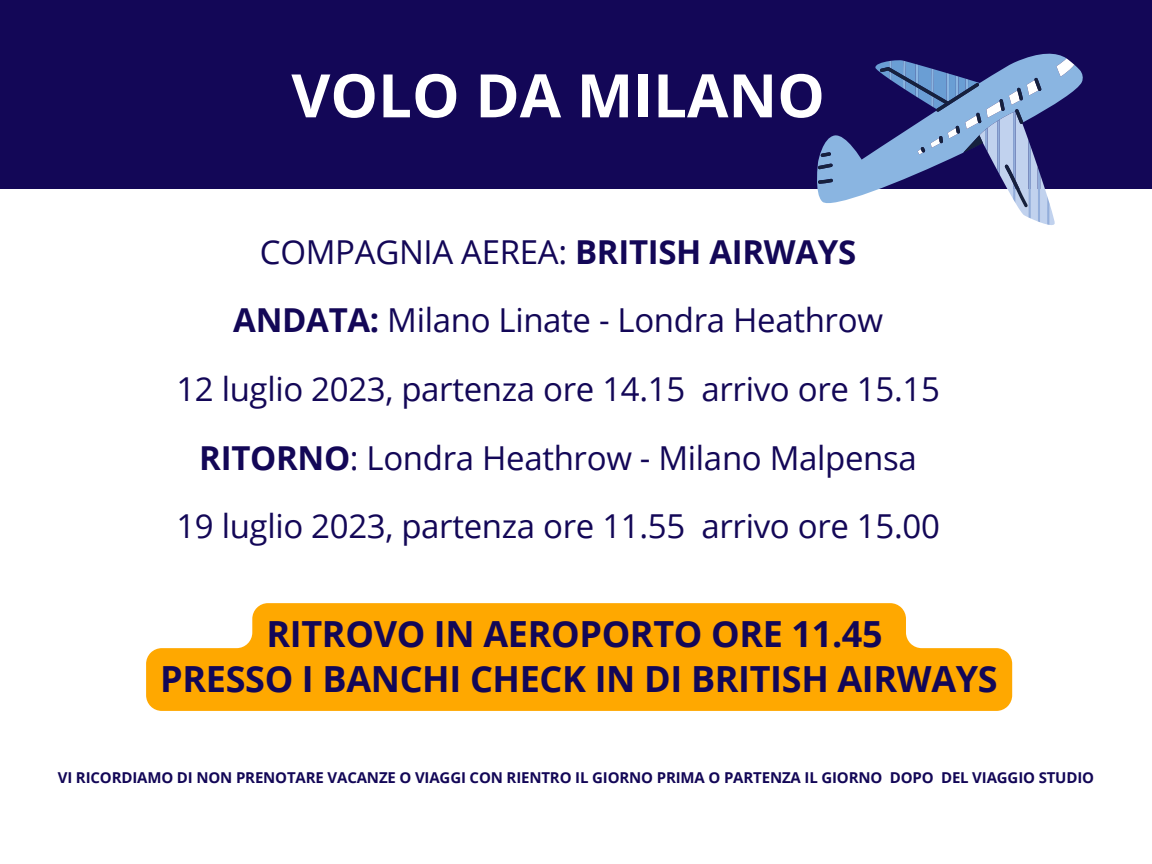
<style>
.page{position:relative;width:1152px;height:864px;background:#fff}
.page>*{position:absolute;margin:0;border:0;box-sizing:border-box;transform-origin:0 0}
.t1{font:700 60px "Open Sans";color:#fff}
.t2{font:700 36px/45px "Open Sans";letter-spacing:-.01em;color:#130757;text-align:center}
.t3{font:33px/68.7px "Open Sans";letter-spacing:-.01em;color:#130757;text-align:center}
.t4{font:700 15px "Open Sans";letter-spacing:-.01em;color:#130757}
.s1{font-weight:700}
</style>
<div class="page">
<div style="left:0;top:0;width:1152px;height:189px;background:#130757"></div>
<svg style="left:817px;top:53px;width:266px;height:150px"></svg>
<svg style="left:818px;top:179px;width:15px;height:5px"></svg>
<svg style="left:821px;top:152px;width:10px;height:5px"></svg>
<svg style="left:818px;top:163px;width:15px;height:6px"></svg>
<svg style="left:875px;top:58px;width:199px;height:167px"></svg>
<svg style="left:146px;top:603px;width:866px;height:108px;background:#ffb11b"></svg>
<h1 class="t1" style="left:291px;top:53px;width:535px">VOLO DA MILANO</h1>
<p class="t3" style="left:176px;top:217px;width:765px">COMPAGNIA AEREA: <span class="s1">BRITISH AIRWAYS<br>ANDATA:</span> Milano Linate - Londra Heathrow<br>12 luglio 2023, partenza ore 14.15 arrivo ore 15.15<br><span class="s1">RITORNO</span>: Londra Heathrow - Milano Malpensa<br>19 luglio 2023, partenza ore 11.55 arrivo ore 15.00</p>
<p class="t2" style="left:160px;top:611px;width:839px">RITROVO IN AEROPORTO ORE 11.45<br>PRESSO I BANCHI CHECK IN DI BRITISH AIRWAYS</p>
<p class="t4" style="left:58px;top:767px;width:1038px">VI RICORDIAMO DI NON PRENOTARE VACANZE O VIAGGI CON RIENTRO IL GIORNO PRIMA O PARTENZA IL GIORNO DOPO DEL VIAGGIO STUDIO</p>
</div>
